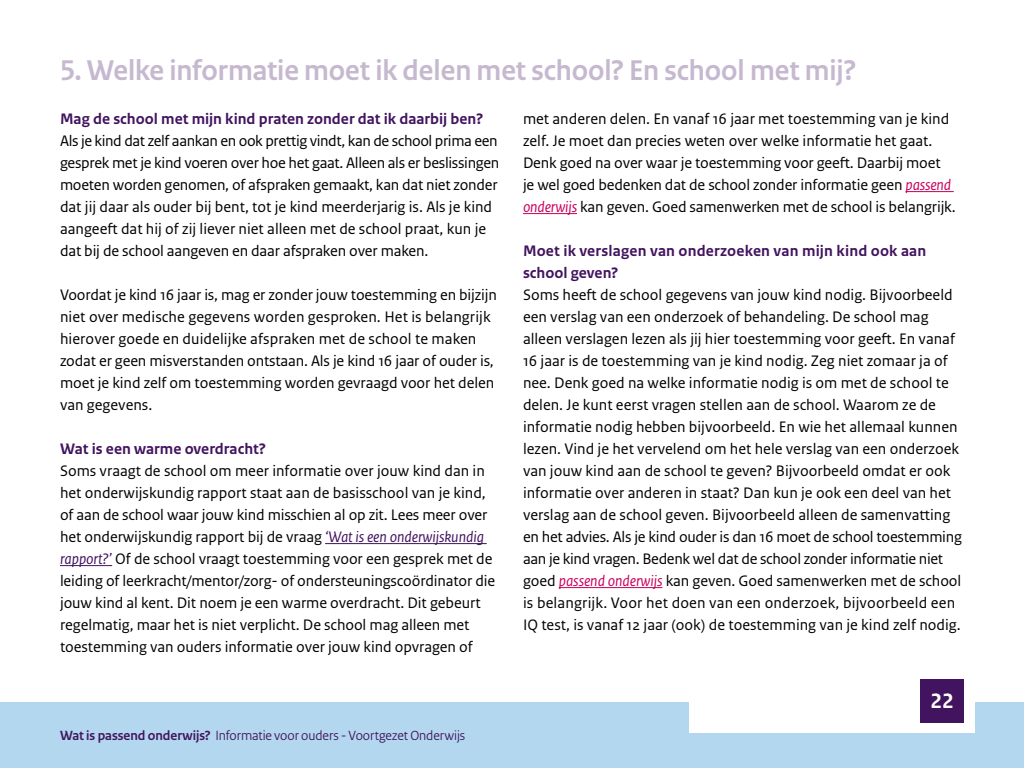
<style>
.page{position:relative;width:1024px;height:768px;background:#fff}
.page>*{position:absolute;margin:0;border:0;box-sizing:border-box;transform-origin:0 0}
.t1{font:700 30px "Rijksoverheid Sans Heading";color:#c6b8cf}
.t2{font:700 22px "Rijksoverheid Sans Text";color:#fff}
.Broodtekst{font:16px/22px "Rijksoverheid Sans Text";color:#000}
.Tussenkop{font:700 16px/22px "Rijksoverheid Sans Text";letter-spacing:.005em;color:#42145f}
.t3{font:14px "Rijksoverheid Sans Heading";letter-spacing:-.005em;color:#42145f}
.s1{font-style:italic;color:#42145f}
.s2{font-style:italic;color:#ca005d}
.s3{font-weight:700}
</style>
<div class="page">
<hr style="left:325px;top:543px;width:162px;height:1px;background:#42145f">
<hr style="left:60px;top:565px;width:52px;height:1px;background:#42145f">
<hr style="left:906px;top:191px;width:48px;height:1px;background:#ca005d">
<hr style="left:523px;top:213px;width:54px;height:1px;background:#ca005d">
<hr style="left:559px;top:587px;width:103px;height:1px;background:#ca005d">
<div style="left:0;top:702px;width:1024px;height:66px;background:#b2d7ee"></div>
<div style="left:689px;top:670px;width:286px;height:63px;background:#fff"></div>
<div style="left:920px;top:679px;width:44px;height:44px;background:#42145f"></div>
<h1 class="t1" style="left:60px;top:53px;width:798px">5. Welke informatie moet ik delen met school? En school met mij?</h1>
<h3 class="Tussenkop" style="left:60px;top:108px;width:425px">Mag de school met mijn kind praten zonder dat ik daarbij ben?</h3>
<p class="Broodtekst" style="left:60px;top:130px;width:441px">Als je kind dat zelf aankan en ook prettig vindt, kan de school prima een gesprek met je kind voeren over hoe het gaat. Alleen als er beslissingen moeten worden genomen, of afspraken gemaakt, kan dat niet zonder dat jij daar als ouder bij bent, tot je kind meerderjarig is. Als je kind aangeeft dat hij of zij liever niet alleen met de school praat, kun je dat bij de school aangeven en daar afspraken over maken.</p>
<p class="Broodtekst" style="left:60px;top:284px;width:438px">Voordat je kind 16 jaar is, mag er zonder jouw toestemming en bijzijn niet over medische gegevens worden gesproken. Het is belangrijk hierover goede en duidelijke afspraken met de school te maken zodat er geen misverstanden ontstaan. Als je kind 16 jaar of ouder is, moet je kind zelf om toestemming worden gevraagd voor het delen van gegevens.</p>
<h3 class="Tussenkop" style="left:60px;top:438px;width:208px">Wat is een warme overdracht?</h3>
<p class="Broodtekst" style="left:60px;top:460px;width:437px">Soms vraagt de school om meer informatie over jouw kind dan in het onderwijskundig rapport staat aan de basisschool van je kind, of aan de school waar jouw kind misschien al op zit. Lees meer over het onderwijskundig rapport bij de vraag <span class="s1">‘Wat is een onderwijskundig rapport?’</span> Of de school vraagt toestemming voor een gesprek met de leiding of leerkracht/mentor/zorg- of ondersteuningscoördinator die jouw kind al kent. Dit noem je een warme overdracht. Dit gebeurt regelmatig, maar het is niet verplicht. De school mag alleen met toestemming van ouders informatie over jouw kind opvragen of</p>
<p class="Broodtekst" style="left:523px;top:108px;width:434px">met anderen delen. En vanaf 16 jaar met toestemming van je kind zelf. Je moet dan precies weten over welke informatie het gaat.<br>Denk goed na over waar je toestemming voor geeft. Daarbij moet je wel goed bedenken dat de school zonder informatie geen <span class="s2">passend onderwijs</span> kan geven. Goed samenwerken met de school is belangrijk.</p>
<h3 class="Tussenkop" style="left:523px;top:240px;width:405px">Moet ik verslagen van onderzoeken van mijn kind ook aan school geven?</h3>
<p class="Broodtekst" style="left:523px;top:284px;width:441px">Soms heeft de school gegevens van jouw kind nodig. Bijvoorbeeld een verslag van een onderzoek of behandeling. De school mag alleen verslagen lezen als jij hier toestemming voor geeft. En vanaf 16 jaar is de toestemming van je kind nodig. Zeg niet zomaar ja of nee. Denk goed na welke informatie nodig is om met de school te delen. Je kunt eerst vragen stellen aan de school. Waarom ze de informatie nodig hebben bijvoorbeeld. En wie het allemaal kunnen lezen. Vind je het vervelend om het hele verslag van een onderzoek van jouw kind aan de school te geven? Bijvoorbeeld omdat er ook informatie over anderen in staat? Dan kun je ook een deel van het verslag aan de school geven. Bijvoorbeeld alleen de samenvatting en het advies. Als je kind ouder is dan 16 moet de school toestemming aan je kind vragen. Bedenk wel dat de school zonder informatie niet goed <span class="s2">passend onderwijs</span> kan geven. Goed samenwerken met de school is belangrijk. Voor het doen van een onderzoek, bijvoorbeeld een IQ test, is vanaf 12 jaar (ook) de toestemming van je kind zelf nodig.</p>
<p class="t3" style="left:60px;top:728px;width:407px"><span class="s3">Wat is passend onderwijs?</span> Informatie voor ouders - Voortgezet Onderwijs</p>
<h2 class="t2" style="left:930px;top:689px;width:25px">22</h2>
</div>
